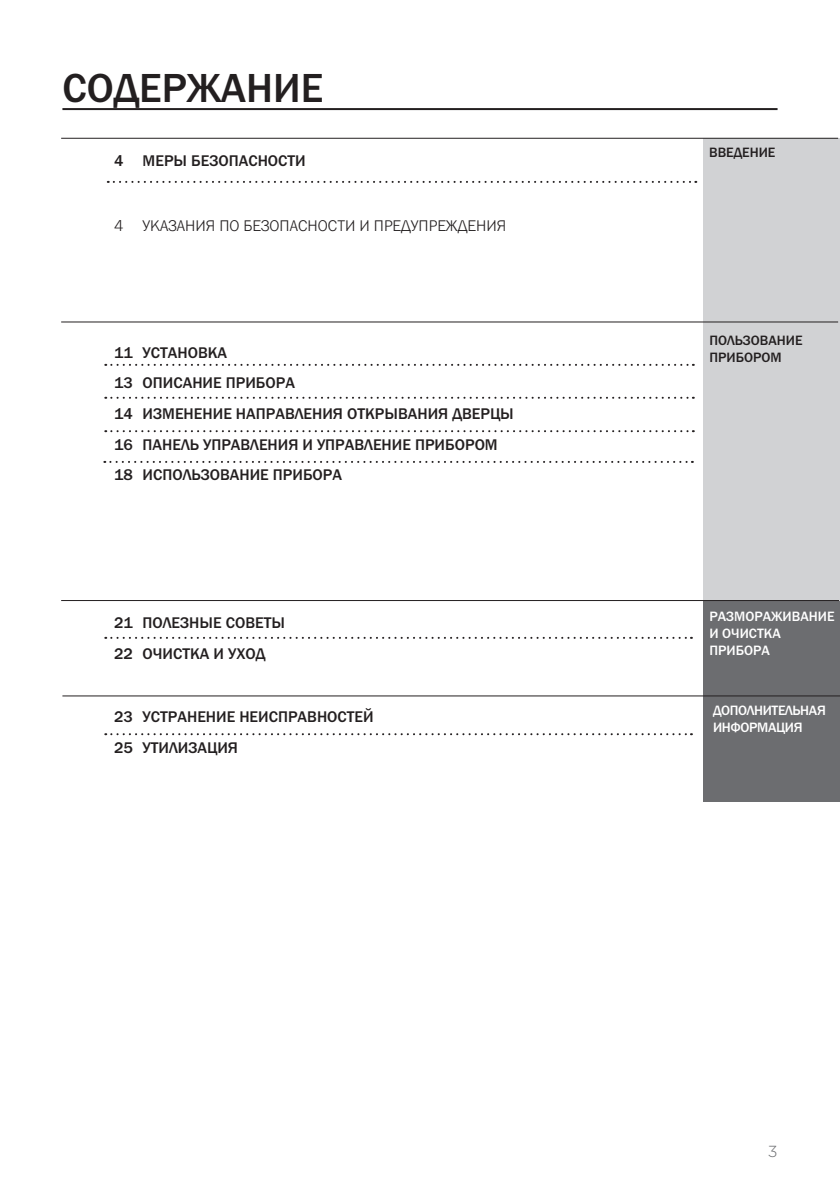
<style>
.page{position:relative;width:840px;height:1191px;background:#fff}
.page>*{position:absolute;margin:0;border:0;box-sizing:border-box;transform-origin:0 0}
.glavni_naslov_3stran{font:500 42px "Franklin Gothic URW";color:#231f20}
.t1{font:500 16px "Franklin Gothic URW";color:#231f20}
.t2{font:300 16px "Franklin Gothic URW";color:#231f20}
.t3{font:300 16px "Gotham";color:#6c6d70}
.kazalo_ob_strani{font:500 14px "Franklin Gothic URW";color:#fff}
.kazalo_ob_strani-2{font:500 14px "Franklin Gothic URW";color:#231f20}
.kazalo_ob_strani-3{font:500 14px "Franklin Gothic URW";letter-spacing:-.025em;color:#fff}
</style>
<div class="page">
<hr style="left:62px;top:108px;width:715px;height:2px;background:#231f20">
<div style="left:703px;top:695px;width:136px;height:106px;background:#6c6d70"></div>
<div style="left:703px;top:601px;width:136px;height:94px;background:#6c6d70"></div>
<div style="left:703px;top:322px;width:136px;height:279px;background:#d1d2d4"></div>
<div style="left:703px;top:138px;width:136px;height:184px;background:#d1d2d4"></div>
<hr style="left:61px;top:138px;width:776px;height:1px;background:#231f20">
<hr style="left:61px;top:322px;width:776px;height:1px;background:#231f20">
<hr style="left:61px;top:600px;width:777px;height:1px;background:#231f20">
<svg style="left:105px;top:637px;width:586px;height:2px"></svg>
<svg style="left:105px;top:397px;width:588px;height:2px"></svg>
<svg style="left:105px;top:364px;width:588px;height:2px"></svg>
<svg style="left:105px;top:430px;width:588px;height:2px"></svg>
<svg style="left:105px;top:733px;width:586px;height:2px"></svg>
<svg style="left:108px;top:181px;width:588px;height:2px"></svg>
<hr style="left:62px;top:695px;width:777px;height:1px;background:#231f20">
<svg style="left:104px;top:461px;width:588px;height:2px"></svg>
<p class="glavni_naslov_3stran" style="left:62px;top:62px;width:262px">СОДЕРЖАНИЕ</p>
<p class="t1" style="left:114px;top:151px;width:193px">4 МЕРЫ БЕЗОПАСНОСТИ</p>
<p class="t2" style="left:114px;top:215px;width:393px">4 УКАЗАНИЯ ПО БЕЗОПАСНОСТИ И ПРЕДУПРЕЖДЕНИЯ</p>
<p class="t1" style="left:114px;top:343px;width:114px">11 УСТАНОВКА</p>
<p class="t1" style="left:114px;top:373px;width:182px">13 ОПИСАНИЕ ПРИБОРА</p>
<p class="t1" style="left:114px;top:404px;width:401px">14 ИЗМЕНЕНИЕ НАПРАВЛЕНИЯ ОТКРЫВАНИЯ ДВЕРЦЫ</p>
<p class="t1" style="left:114px;top:434px;width:385px">16 ПАНЕЛЬ УПРАВЛЕНИЯ И УПРАВЛЕНИЕ ПРИБОРОМ</p>
<p class="t1" style="left:114px;top:465px;width:229px">18 ИСПОЛЬЗОВАНИЕ ПРИБОРА</p>
<p class="t1" style="left:114px;top:613px;width:172px">21 ПОЛЕЗНЫЕ СОВЕТЫ</p>
<p class="t1" style="left:114px;top:643px;width:153px">22 ОЧИСТКА И УХОД</p>
<p class="t1" style="left:114px;top:707px;width:261px">23 УСТРАНЕНИЕ НЕИСПРАВНОСТЕЙ</p>
<p class="t1" style="left:114px;top:737px;width:125px">25 УТИЛИЗАЦИЯ</p>
<p class="kazalo_ob_strani-2" style="left:708px;top:144px;width:68px">ВВЕДЕНИЕ</p>
<p class="kazalo_ob_strani-2" style="left:709px;top:331px;width:95px">ПОЛЬЗОВАНИЕ</p>
<p class="kazalo_ob_strani-2" style="left:709px;top:348px;width:74px">ПРИБОРОМ</p>
<p class="kazalo_ob_strani" style="left:709px;top:608px;width:126px">РАЗМОРАЖИВАНИЕ</p>
<p class="kazalo_ob_strani" style="left:709px;top:625px;width:73px">И ОЧИСТКА</p>
<p class="kazalo_ob_strani" style="left:709px;top:641px;width:62px">ПРИБОРА</p>
<p class="kazalo_ob_strani-3" style="left:712px;top:701px;width:114px">ДОПОЛНИТЕЛЬНАЯ</p>
<p class="kazalo_ob_strani-3" style="left:712px;top:718px;width:91px">ИНФОРМАЦИЯ</p>
<p class="t3" style="left:767px;top:1140px;width:11px">3</p>
</div>
